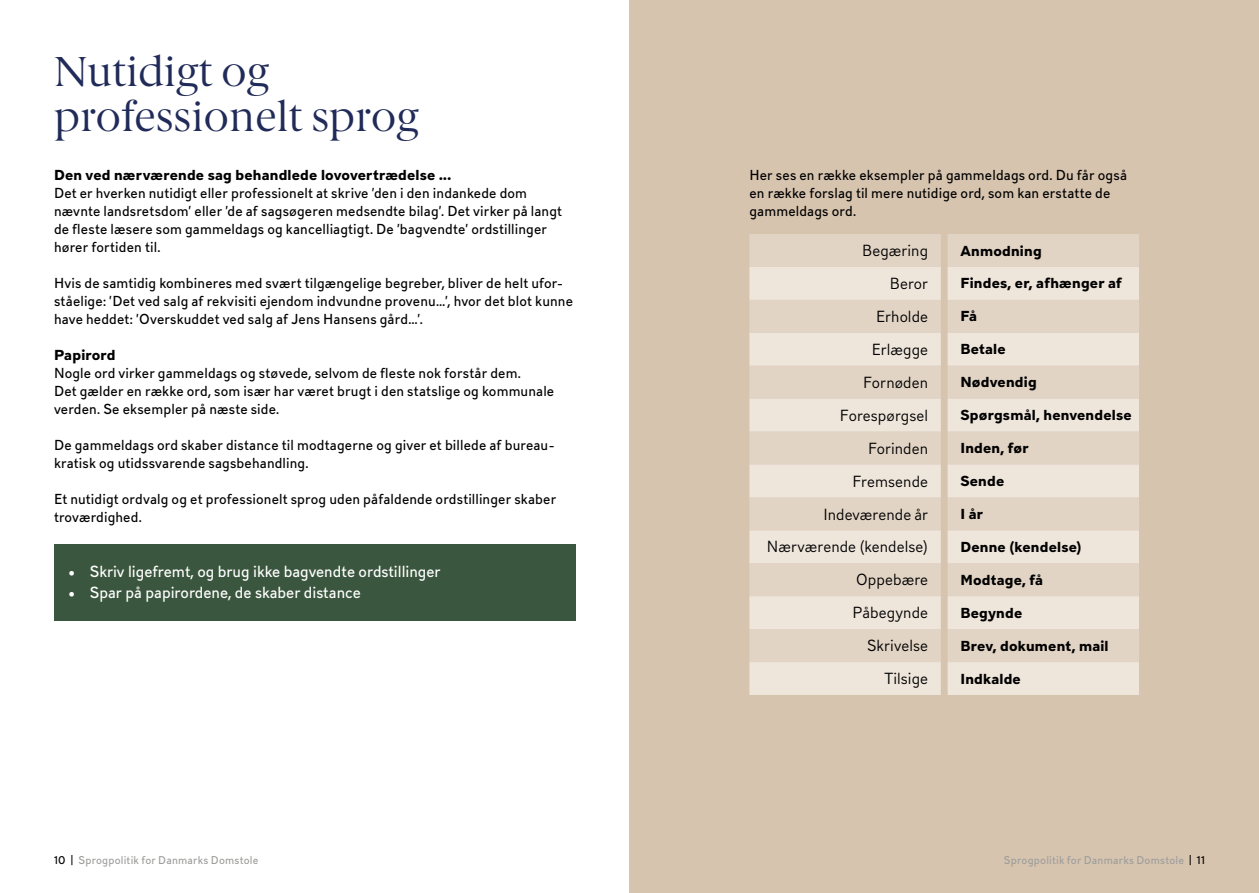
<style>
.page{position:relative;width:1259px;height:893px;background:#fff}
.page>*{position:absolute;margin:0;border:0;box-sizing:border-box;transform-origin:0 0}
.t1{font:42px/45px "Berlingske Serif";color:#212b59}
.t2{font:300 15px "DS737";letter-spacing:.005em;color:#000}
.t3{font:15px "DS737";color:#fff}
.t4{font:13.5px/18px "DS737";letter-spacing:.01em;color:#000}
.t5{font:700 13.5px "DS737";letter-spacing:.015em;color:#000}
.t6{font:10.5px "DS737";letter-spacing:.02em;color:#9d9d9c}
.s1{color:#000}
</style>
<div class="page">
<div style="left:54px;top:544px;width:521px;height:77px;background:#3b563e"></div>
<div style="left:629px;top:0;width:630px;height:893px;background:#d7c4af"></div>
<div style="left:749px;top:234px;width:390px;height:33px;background:#e2d4c5"></div>
<svg style="left:749px;top:267px;width:390px;height:428px;fill:#eee5db"></svg>
<h2 class="t1" style="left:54px;top:48px;width:366px">Nutidigt og professionelt sprog</h2>
<p class="t5" style="left:54px;top:163px;width:399px">Den ved nærværende sag behandlede lovovertrædelse ...</p>
<p class="t4" style="left:54px;top:183px;width:509px">Det er hverken nutidigt eller professionelt at skrive ’den i den indankede dom nævnte landsretsdom’ eller ’de af sagsøgeren medsendte bilag’. Det virker på langt de fleste læsere som gammeldags og kancelliagtigt. De ’bagvendte’ ordstillinger hører fortiden til.</p>
<p class="t4" style="left:54px;top:273px;width:520px">Hvis de samtidig kombineres med svært tilgængelige begreber, bliver de helt ufor&shy;ståelige: ’Det ved salg af rekvisiti ejendom indvundne provenu…’, hvor det blot kunne have heddet: ’Overskuddet ved salg af Jens Hansens gård…’.</p>
<p class="t5" style="left:54px;top:343px;width:63px">Papirord</p>
<p class="t4" style="left:54px;top:363px;width:502px">Nogle ord virker gammeldags og støvede, selvom de fleste nok forstår dem.<br>Det gælder en række ord, som især har været brugt i den statslige og kommunale verden. Se eksempler på næste side.</p>
<p class="t4" style="left:54px;top:435px;width:502px">De gammeldags ord skaber distance til modtagerne og giver et billede af bureau&shy;kratisk og utidssvarende sagsbehandling.</p>
<p class="t4" style="left:54px;top:489px;width:504px">Et nutidigt ordvalg og et professionelt sprog uden påfaldende ordstillinger skaber troværdighed.</p>
<p class="t3" style="left:69px;top:559px;width:373px">• Skriv ligefremt, og brug ikke bagvendte ordstillinger</p>
<p class="t3" style="left:69px;top:580px;width:293px">• Spar på papirordene, de skaber distance</p>
<p class="t6" style="left:54px;top:851px;width:206px"><span class="s1">10 |</span> Sprogpolitik for Danmarks Domstole</p>
<p class="t4" style="left:749px;top:165px;width:379px">Her ses en række eksempler på gammeldags ord. Du får også en række forslag til mere nutidige ord, som kan erstatte de gammeldags ord.</p>
<p class="t2" style="left:862px;top:238px;width:67px">Begæring</p>
<p class="t5" style="left:960px;top:239px;width:83px">Anmodning</p>
<p class="t2" style="left:890px;top:271px;width:40px">Beror</p>
<p class="t5" style="left:960px;top:272px;width:163px">Findes, er, afhænger af</p>
<p class="t2" style="left:876px;top:304px;width:53px">Erholde</p>
<p class="t5" style="left:960px;top:305px;width:18px">Få</p>
<p class="t2" style="left:871px;top:337px;width:58px">Erlægge</p>
<p class="t5" style="left:960px;top:338px;width:47px">Betale</p>
<p class="t2" style="left:863px;top:370px;width:66px">Fornøden</p>
<p class="t5" style="left:960px;top:371px;width:78px">Nødvendig</p>
<p class="t2" style="left:840px;top:403px;width:90px">Forespørgsel</p>
<p class="t5" style="left:960px;top:403px;width:173px">Spørgsmål, henvendelse</p>
<p class="t2" style="left:868px;top:436px;width:62px">Forinden</p>
<p class="t5" style="left:960px;top:436px;width:70px">Inden, før</p>
<p class="t2" style="left:852px;top:469px;width:77px">Fremsende</p>
<p class="t5" style="left:960px;top:469px;width:45px">Sende</p>
<p class="t2" style="left:823px;top:502px;width:106px">Indeværende år</p>
<p class="t5" style="left:960px;top:502px;width:24px">I år</p>
<p class="t2" style="left:767px;top:535px;width:163px">Nærværende (kendelse)</p>
<p class="t5" style="left:960px;top:535px;width:123px">Denne (kendelse)</p>
<p class="t2" style="left:856px;top:568px;width:73px">Oppebære</p>
<p class="t5" style="left:960px;top:568px;width:84px">Modtage, få</p>
<p class="t2" style="left:852px;top:600px;width:77px">Påbegynde</p>
<p class="t5" style="left:960px;top:601px;width:63px">Begynde</p>
<p class="t2" style="left:867px;top:633px;width:62px">Skrivelse</p>
<p class="t5" style="left:960px;top:634px;width:150px">Brev, dokument, mail</p>
<p class="t2" style="left:884px;top:666px;width:45px">Tilsige</p>
<p class="t5" style="left:960px;top:667px;width:62px">Indkalde</p>
<p class="t6" style="left:1004px;top:851px;width:203px">Sprogpolitik for Danmarks Domstole <span class="s1">| 11</span></p>
</div>
